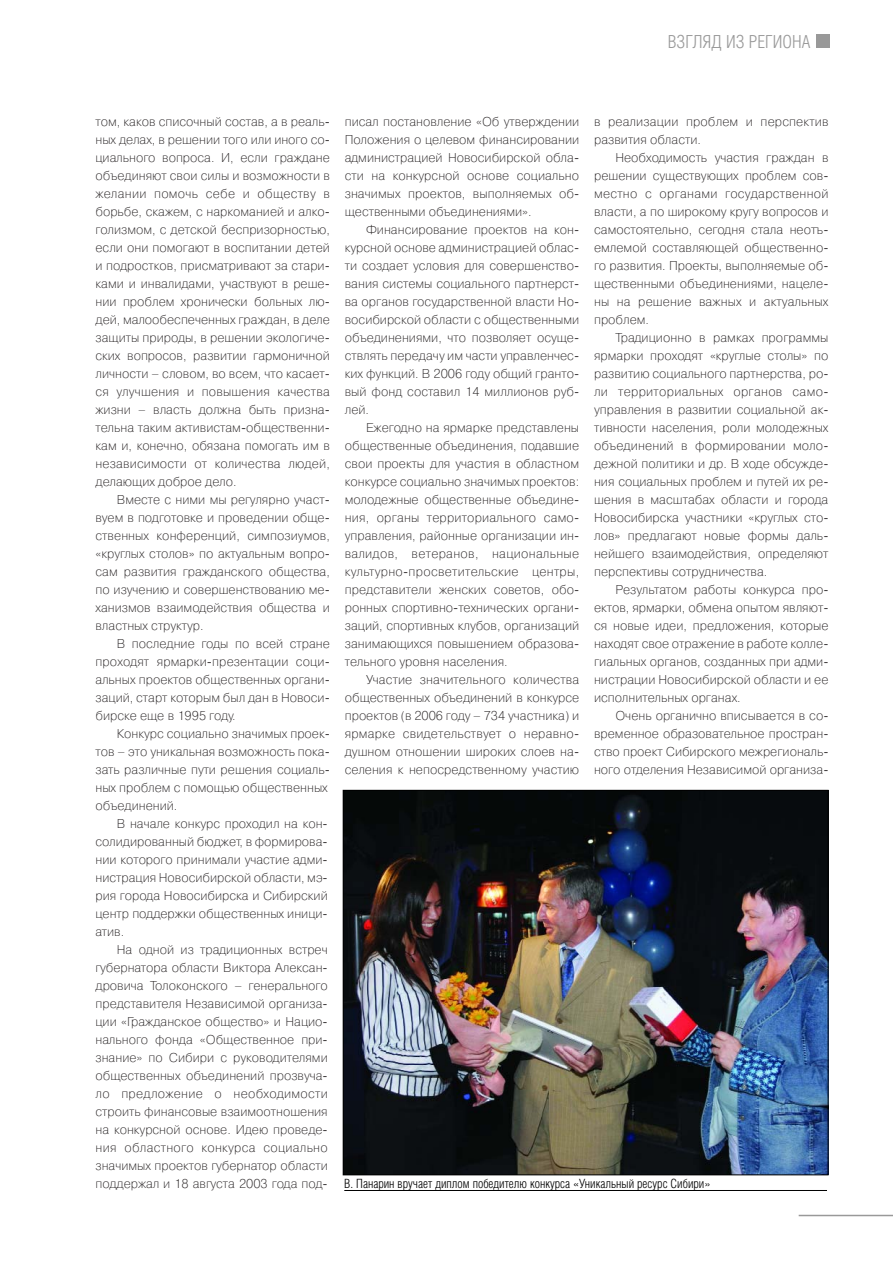
<style>
.page{position:relative;width:893px;height:1263px;background:#fff}
.page>*{position:absolute;margin:0;border:0;box-sizing:border-box;transform-origin:0 0}
.t1{font:300 18px "Helios Cond";color:#999}
.t2{font:12.75px/18px "Pragmatica Light C";color:#231f20;text-align:justify}
.t3{font:300 12.75px "Helios Cond";color:#000}
</style>
<div class="page">
<div style="left:816px;top:34px;width:14px;height:14px;background:#999"></div>
<hr style="left:798px;top:1215px;width:94px;height:1px;background:#999">
<img style="left:345px;top:792px;width:481px;height:381px">
<hr style="left:344px;top:1190px;width:483px;height:1px;background:#000">
<h1 class="t1" style="left:667px;top:36px;width:144px">ВЗГЛЯД ИЗ РЕГИОНА</h1>
<p class="t2" style="left:95px;top:113px;width:236px">том, каков списочный состав, а в реаль&shy;ных делах, в решении того или иного со&shy;циального вопроса. И, если граждане объединяют свои силы и возможности в желании помочь себе и обществу в борьбе, скажем, с наркоманией и алко&shy;голизмом, с детской беспризорностью, если они помогают в воспитании детей и подростков, присматривают за стари&shy;ками и инвалидами, участвуют в реше&shy;нии проблем хронически больных лю&shy;дей, малообеспеченных граждан, в деле защиты природы, в решении экологиче&shy;ских вопросов, развитии гармоничной личности – словом, во всем, что касает&shy;ся улучшения и повышения качества жизни – власть должна быть призна&shy;тельна таким активистам-общественни&shy;кам и, конечно, обязана помогать им в независимости от количества людей, делающих доброе дело.</p>
<p class="t2" style="left:95px;top:491px;width:236px;text-indent:21px">Вместе с ними мы регулярно участ&shy;вуем в подготовке и проведении обще&shy;ственных конференций, симпозиумов, «круглых столов» по актуальным вопро&shy;сам развития гражданского общества, по изучению и совершенствованию ме&shy;ханизмов взаимодействия общества и властных структур.</p>
<p class="t2" style="left:95px;top:635px;width:236px;text-indent:21px">В последние годы по всей стране проходят ярмарки-презентации соци&shy;альных проектов общественных органи&shy;заций, старт которым был дан в Новоси&shy;бирске еще в 1995 году.</p>
<p class="t2" style="left:95px;top:725px;width:236px;text-align:left;text-indent:21px">Конкурс социально значимых проек&shy;тов – это уникальная возможность пока&shy;зать различные пути решения социаль&shy;ных проблем с помощью общественных объединений.</p>
<p class="t2" style="left:95px;top:815px;width:234px;text-indent:21px">В начале конкурс проходил на кон&shy;солидированный бюджет, в формирова&shy;нии которого принимали участие адми&shy;нистрация Новосибирской области, мэ&shy;рия города Новосибирска и Сибирский центр поддержки общественных иници&shy;атив.</p>
<p class="t2" style="left:95px;top:941px;width:234px;text-indent:21px">На одной из традиционных встреч губернатора области Виктора Алексан&shy;дровича Толоконского – генерального представителя Независимой организа&shy;ции «Гражданское общество» и Нацио&shy;нального фонда «Общественное при&shy;знание» по Сибири с руководителями общественных объединений прозвуча&shy;ло предложение о необходимости строить финансовые взаимоотношения на конкурсной основе. Идею проведе&shy;ния областного конкурса социально значимых проектов губернатор области поддержал и 18 августа 2003 года под-</p>
<p class="t2" style="left:345px;top:113px;width:236px">писал постановление «Об утверждении Положения о целевом финансировании администрацией Новосибирской обла&shy;сти на конкурсной основе социально значимых проектов, выполняемых об&shy;щественными объединениями».</p>
<p class="t2" style="left:345px;top:221px;width:236px;text-indent:21px">Финансирование проектов на кон&shy;курсной основе администрацией облас&shy;ти создает условия для совершенство&shy;вания системы социального партнерст&shy;ва органов государственной власти Но&shy;восибирской области с общественными объединениями, что позволяет осуще&shy;ствлять передачу им части управленчес&shy;ких функций. В 2006 году общий гранто&shy;вый фонд составил 14 миллионов руб&shy;лей.</p>
<p class="t2" style="left:345px;top:419px;width:236px;text-indent:21px">Ежегодно на ярмарке представлены общественные объединения, подавшие свои проекты для участия в областном конкурсе социально значимых проектов: молодежные общественные объедине&shy;ния, органы территориального само&shy;управления, районные организации ин&shy;валидов, ветеранов, национальные культурно-просветительские центры, представители женских советов, обо&shy;ронных спортивно-технических органи&shy;заций, спортивных клубов, организаций занимающихся повышением образова&shy;тельного уровня населения.</p>
<p class="t2" style="left:345px;top:671px;width:236px;text-indent:21px">Участие значительного количества общественных объединений в конкурсе проектов (в 2006 году – 734 участника) и ярмарке свидетельствует о неравно&shy;душном отношении широких слоев на&shy;селения к непосредственному участию</p>
<p class="t2" style="left:594px;top:113px;width:236px">в реализации проблем и перспектив развития области.</p>
<p class="t2" style="left:594px;top:149px;width:236px;text-indent:21px">Необходимость участия граждан в решении существующих проблем сов&shy;местно с органами государственной власти, а по широкому кругу вопросов и самостоятельно, сегодня стала неотъ&shy;емлемой составляющей общественно&shy;го развития. Проекты, выполняемые об&shy;щественными объединениями, нацеле&shy;ны на решение важных и актуальных проблем.</p>
<p class="t2" style="left:594px;top:329px;width:236px;text-indent:21px">Традиционно в рамках программы ярмарки проходят «круглые столы» по развитию социального партнерства, ро&shy;ли территориальных органов само&shy;управления в развитии социальной ак&shy;тивности населения, роли молодежных объединений в формировании моло&shy;дежной политики и др. В ходе обсужде&shy;ния социальных проблем и путей их ре&shy;шения в масштабах области и города Новосибирска участники «круглых сто&shy;лов» предлагают новые формы даль&shy;нейшего взаимодействия, определяют перспективы сотрудничества.</p>
<p class="t2" style="left:594px;top:581px;width:236px;text-indent:21px">Результатом работы конкурса про&shy;ектов, ярмарки, обмена опытом являют&shy;ся новые идеи, предложения, которые находят свое отражение в работе колле&shy;гиальных органов, созданных при адми&shy;нистрации Новосибирской области и ее исполнительных органах.</p>
<p class="t2" style="left:594px;top:707px;width:236px;text-indent:21px">Очень органично вписывается в со&shy;временное образовательное простран&shy;ство проект Сибирского межрегиональ&shy;ного отделения Независимой организа-</p>
<p class="t3" style="left:344px;top:1180px;width:368px">В. Панарин вручает диплом победителю конкурса «Уникальный ресурс Сибири»</p>
</div>
